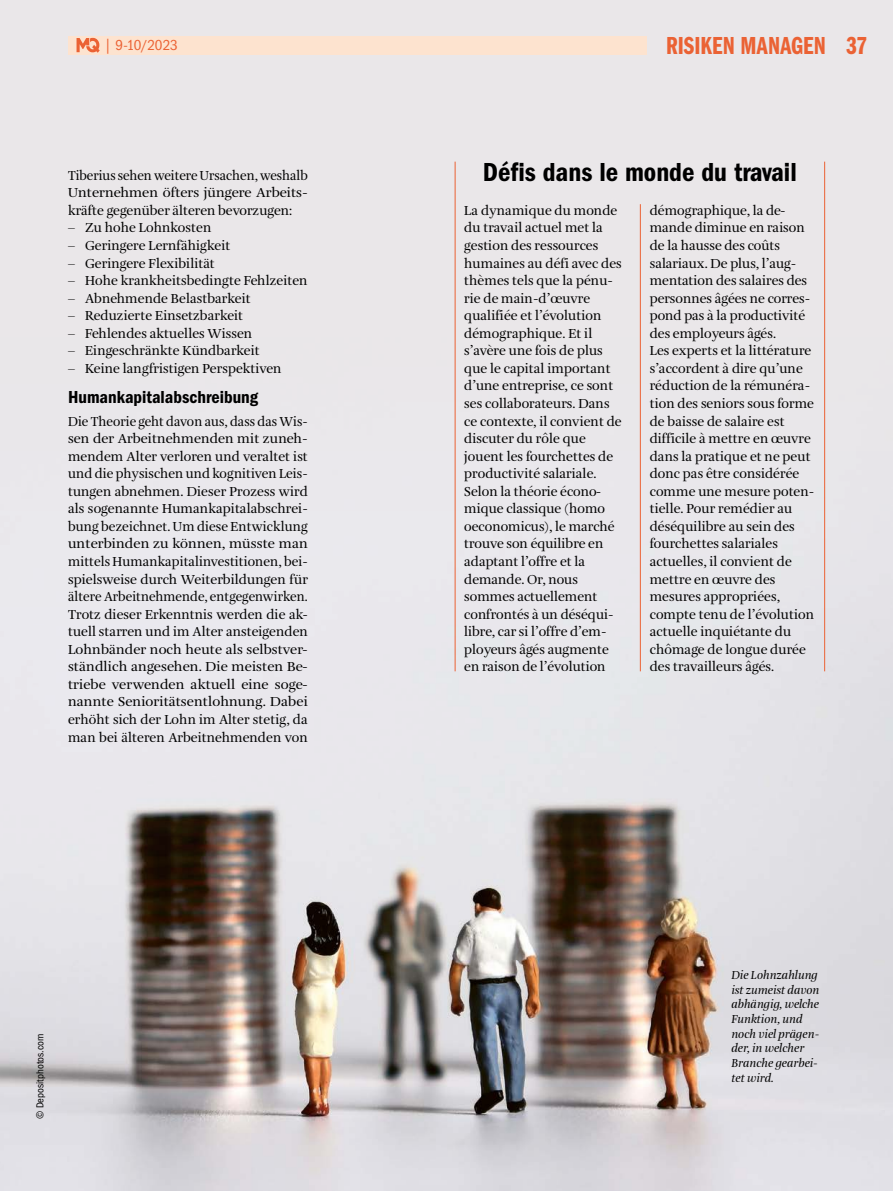
<style>
.page{position:relative;width:893px;height:1191px;background:#eae7e9}
.page>*{position:absolute;margin:0;border:0;box-sizing:border-box;transform-origin:0 0}
.t1{font:27px "ITC Franklin Gothic Std Dm Cd";color:#000}
.t2{font:25.5px "ITC Franklin Gothic Std Dm Cp";color:#eb6234}
.t3{font:18px "ITC Franklin Gothic Std Dm Cd";color:#000}
.t4{font:condensed 15px "ITC Franklin Gothic Std";letter-spacing:-.005em;color:#eb6234}
.t5{font:13.5px/17.5px "Amalia Pro";letter-spacing:.005em;color:#000}
.t6{font:13.5px/17.5px "Amalia Pro";letter-spacing:.005em;color:#000;text-align:justify;scale:.96 1}
.t7{font:italic 12px/14.7px "Amalia Pro";color:#000}
.t8{font:condensed 10.5px "ITC Franklin Gothic Std";color:#000}
</style>
<div class="page">
<img style="left:0;top:338px;width:893px;height:853px">
<div style="left:68px;top:36px;width:578px;height:18px;background:#fde3cf"></div>
<svg style="left:77px;top:38px;width:23px;height:15px"></svg>
<hr style="left:640px;top:204px;width:1px;height:467px;background:#eb6234">
<hr style="left:455px;top:162px;width:1px;height:509px;background:#eb6234">
<hr style="left:824px;top:162px;width:1px;height:509px;background:#eb6234">
<p class="t4" style="left:104px;top:37px;width:75px">| 9-10/2023</p>
<h2 class="t2" style="left:666px;top:31px;width:203px">RISIKEN MANAGEN 37</h2>
<p class="t6" style="left:68px;top:167px;width:251px">Tiberius sehen weitere Ursachen, weshalb Unternehmen öfters jüngere Arbeits&shy;kräfte gegenüber älteren bevorzugen:</p>
<p class="t5" style="left:68px;top:220px;width:145px">– Zu hohe Lohnkosten</p>
<p class="t5" style="left:68px;top:237px;width:164px">– Geringere Lernfähigkeit</p>
<p class="t5" style="left:68px;top:255px;width:148px">– Geringere Flexibilität</p>
<p class="t5" style="left:68px;top:272px;width:241px">– Hohe krankheitsbedingte Fehlzeiten</p>
<p class="t5" style="left:68px;top:290px;width:184px">– Abnehmende Belastbarkeit</p>
<p class="t5" style="left:68px;top:307px;width:177px">– Reduzierte Einsetzbarkeit</p>
<p class="t5" style="left:68px;top:325px;width:186px">– Fehlendes aktuelles Wissen</p>
<p class="t5" style="left:68px;top:342px;width:193px">– Eingeschränkte Kündbarkeit</p>
<p class="t5" style="left:68px;top:360px;width:215px">– Keine langfristigen Perspektiven</p>
<h3 class="t3" style="left:68px;top:387px;width:192px">Humankapitalabschreibung</h3>
<p class="t6" style="left:68px;top:413px;width:251px">Die Theorie geht davon aus, dass das Wis&shy;sen der Arbeitnehmenden mit zuneh&shy;mendem Alter verloren und veraltet ist und die physischen und kognitiven Leis&shy;tungen abnehmen. Dieser Prozess wird als sogenannte Humankapitalabschrei&shy;bung bezeichnet. Um diese Entwicklung unterbinden zu können, müsste man mittels Humankapitalinvestitionen, bei&shy;spielsweise durch Weiterbildungen für ältere Arbeitnehmende, entgegenwirken.<br>Trotz dieser Erkenntnis werden die ak&shy;tuell starren und im Alter ansteigenden Lohnbänder noch heute als selbstver&shy;ständlich angesehen. Die meisten Be&shy;triebe verwenden aktuell eine soge&shy;nannte Senioritätsentlohnung. Dabei erhöht sich der Lohn im Alter stetig, da man bei älteren Arbeitnehmenden von</p>
<h1 class="t1" style="left:483px;top:156px;width:315px">Défis dans le monde du travail</h1>
<p class="t5" style="left:464px;top:202px;width:159px">La dynamique du monde du travail actuel met la gestion des ressources humaines au défi avec des thèmes tels que la pénu&shy;rie de main-d’œuvre qualifiée et l’évolution démographique. Et il s’avère une fois de plus que le capital important d’une entreprise, ce sont ses collaborateurs. Dans ce contexte, il convient de discuter du rôle que jouent les fourchettes de productivité salariale.<br>Selon la théorie écono&shy;mique classique (homo oeconomicus), le marché trouve son équilibre en adaptant l’offre et la demande. Or, nous sommes actuellement confrontés à un déséqui&shy;libre, car si l’offre d’em&shy;ployeurs âgés augmente en raison de l’évolution</p>
<p class="t5" style="left:650px;top:202px;width:166px">démographique, la de&shy;mande diminue en raison de la hausse des coûts salariaux. De plus, l’aug&shy;mentation des salaires des personnes âgées ne corres&shy;pond pas à la productivité des employeurs âgés.<br>Les experts et la littérature s’accordent à dire qu’une réduction de la rémunéra&shy;tion des seniors sous forme de baisse de salaire est difficile à mettre en œuvre dans la pratique et ne peut donc pas être considérée comme une mesure poten&shy;tielle. Pour remédier au déséquilibre au sein des fourchettes salariales actuelles, il convient de mettre en œuvre des mesures appropriées, compte tenu de l’évolution actuelle inquiétante du chômage de longue durée des travailleurs âgés.</p>
<p class="t8" style="left:34px;top:1119px;width:87px;rotate:-90deg">© Depositphotos.com</p>
<p class="t7" style="left:731px;top:968px;width:90px">Die Lohnzahlung ist zumeist davon abhängig, welche<br>Funktion, und noch viel prägen&shy;der, in welcher<br>Branche gearbei&shy;tet wird.</p>
</div>
